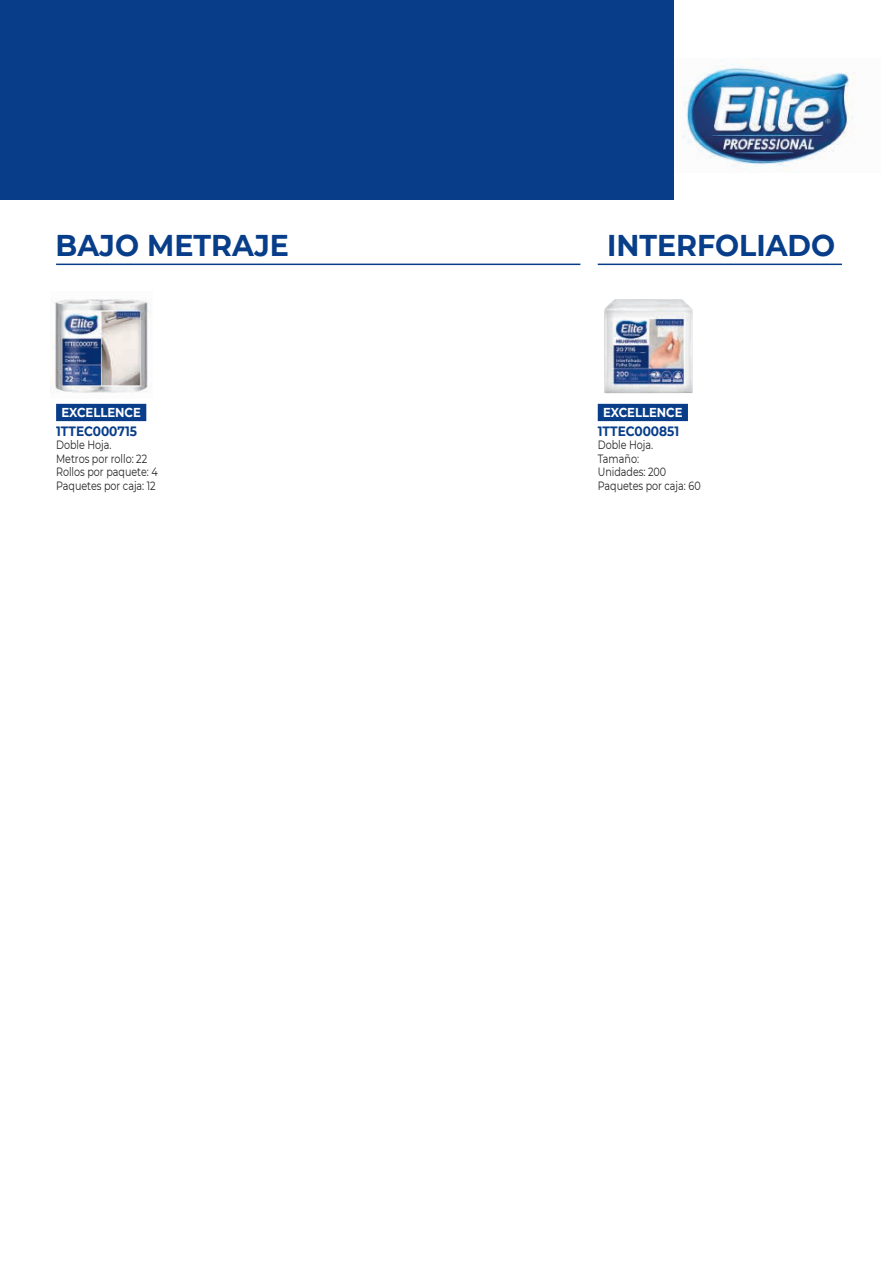
<style>
.page{position:relative;width:893px;height:1263px;background:#fff}
.page>*{position:absolute;margin:0;border:0;box-sizing:border-box;transform-origin:0 0}
.t1{font:700 30px "Montserrat";color:#083e89;scale:.95 1}
.t2{font:700 13.5px "Montserrat";color:#083e89;scale:.9 1}
.t3{font:700 12.9px "Montserrat";color:#fff;scale:.9 1}
.t4{font:12px/13.5px "Montserrat";color:#231f20;scale:.8 1}
</style>
<div class="page">
<img style="left:682px;top:58px;width:174px;height:112px">
<div style="left:0;top:0;width:674px;height:200px;background:#083e89"></div>
<hr style="left:56px;top:264px;width:524px;height:1px;background:#083e89">
<hr style="left:598px;top:264px;width:244px;height:1px;background:#083e89">
<img style="left:50px;top:299px;width:100px;height:94px">
<img style="left:604px;top:299px;width:89px;height:94px">
<div style="left:56px;top:404px;width:90px;height:17px;background:#083e89"></div>
<div style="left:598px;top:404px;width:90px;height:17px;background:#083e89"></div>
<h1 class="t1" style="left:56px;top:224px;width:247px">BAJO METRAJE</h1>
<h1 class="t1" style="left:607px;top:224px;width:242px">INTERFOLIADO</h1>
<p class="t3" style="left:61px;top:403px;width:90px">EXCELLENCE</p>
<p class="t2" style="left:56px;top:421px;width:92px">1TTEC000715</p>
<p class="t4" style="left:56px;top:438px;width:128px">Doble Hoja.<br>Metros por rollo: 22<br>Rollos por paquete: 4<br>Paquetes por caja: 12</p>
<p class="t3" style="left:603px;top:403px;width:90px">EXCELLENCE</p>
<p class="t2" style="left:598px;top:421px;width:92px">1TTEC000851</p>
<p class="t4" style="left:598px;top:438px;width:130px">Doble Hoja.<br>Tamaño:<br>Unidades: 200<br>Paquetes por caja: 60</p>
</div>
